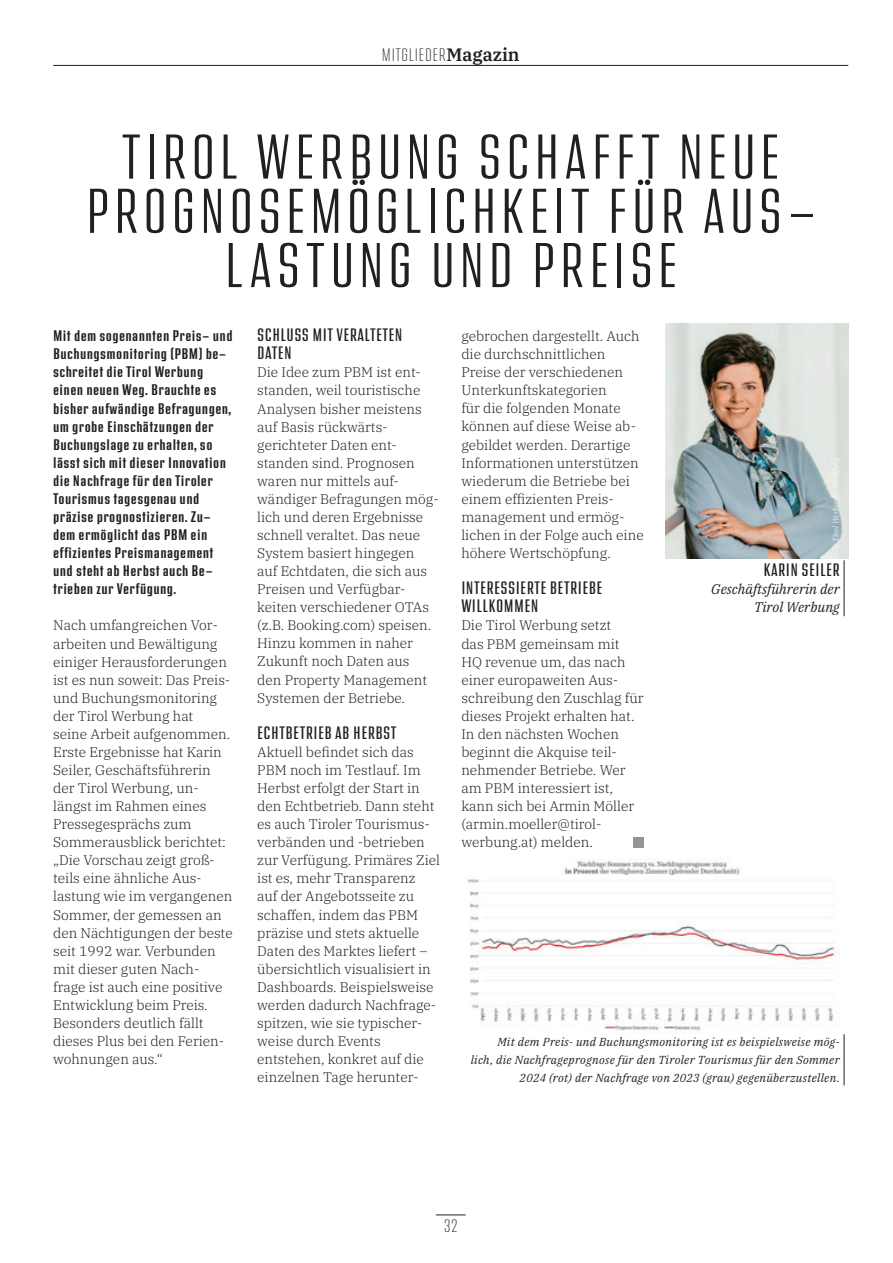
<style>
.page{position:relative;width:893px;height:1263px;background:#fff}
.page>*{position:absolute;margin:0;border:0;box-sizing:border-box;transform-origin:0 0}
.t1{font:300 condensed 63px/54.3px "Address Sans Pro";letter-spacing:.065em;color:#231f20;text-align:center}
.t2{font:condensed 18px/18px "Address Sans Pro";letter-spacing:.025em;color:#231f20}
.t3{font:200 condensed 18px "Address Sans Pro";letter-spacing:.05em;color:#231f20}
.t4{font:600 condensed 15.3px/18px "Address Sans Pro";letter-spacing:.025em;color:#231f20}
.t5{font:300 13.8px/18px "IBM Plex Serif";color:#231f20}
.t6{font:italic 13.8px/18px "IBM Plex Serif";color:#231f20;text-align:right}
.t7{font:italic 11.7px/18px "IBM Plex Serif";letter-spacing:.025em;color:#231f20;text-align:right}
.s1{font-family:"IBM Plex Serif";font-weight:600;font-stretch:normal}
</style>
<div class="page">
<div style="left:634px;top:837px;width:10px;height:10px;background:#939598"></div>
<img style="left:665px;top:323px;width:183px;height:235px">
<hr style="left:844px;top:560px;width:1px;height:56px;background:#231f20">
<img style="left:467px;top:860px;width:373px;height:171px">
<hr style="left:844px;top:1034px;width:1px;height:51px;background:#231f20">
<hr style="left:53px;top:65px;width:795px;height:1px;background:#231f20">
<hr style="left:436px;top:1215px;width:30px;height:1px;background:#231f20">
<h2 class="t3" style="left:382px;top:45px;width:139px">MITGLIEDER<span class="s1">Magazin</span></h2>
<h1 class="t1" style="left:86px;top:132px;width:732px">TIROL WERBUNG SCHAFFT NEUE<br>PROGNOSEMÖGLICHKEIT FÜR AUS-<br>LASTUNG UND PREISE</h1>
<p class="t4" style="left:53px;top:328px;width:181px">Mit dem sogenannten Preis- und<br>Buchungsmonitoring (PBM) be&shy;schreitet die Tirol Werbung einen neuen Weg. Brauchte es bisher aufwändige Befragungen, um grobe Einschätzungen der<br>Buchungslage zu erhalten, so lässt sich mit dieser Innovation die Nachfrage für den Tiroler<br>Tourismus tagesgenau und präzise prognostizieren. Zu&shy;dem ermöglicht das PBM ein effizientes Preismanagement und steht ab Herbst auch Be&shy;trieben zur Verfügung.</p>
<p class="t5" style="left:53px;top:615px;width:181px">Nach umfangreichen Vor&shy;arbeiten und Bewältigung einiger Herausforderungen ist es nun soweit: Das Preis&shy;und Buchungsmonitoring der Tirol Werbung hat<br>seine Arbeit aufgenommen.<br>Erste Ergebnisse hat Karin<br>Seiler, Geschäftsführerin der Tirol Werbung, un&shy;längst im Rahmen eines<br>Pressegesprächs zum<br>Sommerausblick berichtet: „Die Vorschau zeigt groß&shy;teils eine ähnliche Aus&shy;lastung wie im vergangenen<br>Sommer, der gemessen an den Nächtigungen der beste seit 1992 war. Verbunden mit dieser guten Nach&shy;frage ist auch eine positive<br>Entwicklung beim Preis.<br>Besonders deutlich fällt dieses Plus bei den Ferien&shy;wohnungen aus.“</p>
<h2 class="t2" style="left:257px;top:327px;width:147px">SCHLUSS MIT VERALTETEN<br>DATEN</h2>
<p class="t5" style="left:257px;top:362px;width:183px">Die Idee zum PBM ist ent&shy;standen, weil touristische<br>Analysen bisher meistens auf Basis rückwärts&shy;gerichteter Daten ent&shy;standen sind. Prognosen waren nur mittels auf&shy;wändiger Befragungen mög&shy;lich und deren Ergebnisse schnell veraltet. Das neue<br>System basiert hingegen<br>auf Echtdaten, die sich aus<br>Preisen und Verfügbar&shy;keiten verschiedener OTAs (z.B. Booking.com) speisen.<br>Hinzu kommen in naher<br>Zukunft noch Daten aus<br>den Property Management<br>Systemen der Betriebe.</p>
<h2 class="t2" style="left:257px;top:724px;width:141px">ECHTBETRIEB AB HERBST</h2>
<p class="t5" style="left:257px;top:742px;width:184px">Aktuell befindet sich das<br>PBM noch im Testlauf. Im<br>Herbst erfolgt der Start in den Echtbetrieb. Dann steht es auch Tiroler Tourismus&shy;verbänden und -betrieben zur Verfügung. Primäres Ziel ist es, mehr Transparenz<br>auf der Angebotsseite zu schaffen, indem das PBM präzise und stets aktuelle<br>Daten des Marktes liefert – übersichtlich visualisiert in<br>Dashboards. Beispielsweise werden dadurch Nachfrage&shy;spitzen, wie sie typischer&shy;weise durch Events entstehen, konkret auf die einzelnen Tage herunter-</p>
<p class="t5" style="left:461px;top:326px;width:184px">gebrochen dargestellt. Auch die durchschnittlichen<br>Preise der verschiedenen<br>Unterkunftskategorien<br>für die folgenden Monate können auf diese Weise ab&shy;gebildet werden. Derartige<br>Informationen unterstützen wiederum die Betriebe bei einem effizienten Preis&shy;management und ermög&shy;lichen in der Folge auch eine höhere Wertschöpfung.</p>
<h2 class="t2" style="left:461px;top:580px;width:143px">INTERESSIERTE BETRIEBE<br>WILLKOMMEN</h2>
<p class="t5" style="left:461px;top:615px;width:184px">Die Tirol Werbung setzt<br>das PBM gemeinsam mit<br>HQ revenue um, das nach einer europaweiten Aus&shy;schreibung den Zuschlag für dieses Projekt erhalten hat.<br>In den nächsten Wochen beginnt die Akquise teil&shy;nehmender Betriebe. Wer am PBM interessiert ist, kann sich bei Armin Möller (armin.moeller@tirol&shy;werbung.at) melden.</p>
<h2 class="t2" style="left:764px;top:562px;width:78px">KARIN SEILER</h2>
<p class="t6" style="left:711px;top:579px;width:130px">Geschäftsführerin der<br>Tirol Werbung</p>
<p class="t7" style="left:471px;top:1032px;width:371px">Mit dem Preis- und Buchungsmonitoring ist es beispielsweise mög-<br>lich, die Nachfrageprognose für den Tiroler Tourismus für den Sommer<br>2024 (rot) der Nachfrage von 2023 (grau) gegenüberzustellen.</p>
<h2 class="t3" style="left:444px;top:1216px;width:15px">32</h2>
</div>
